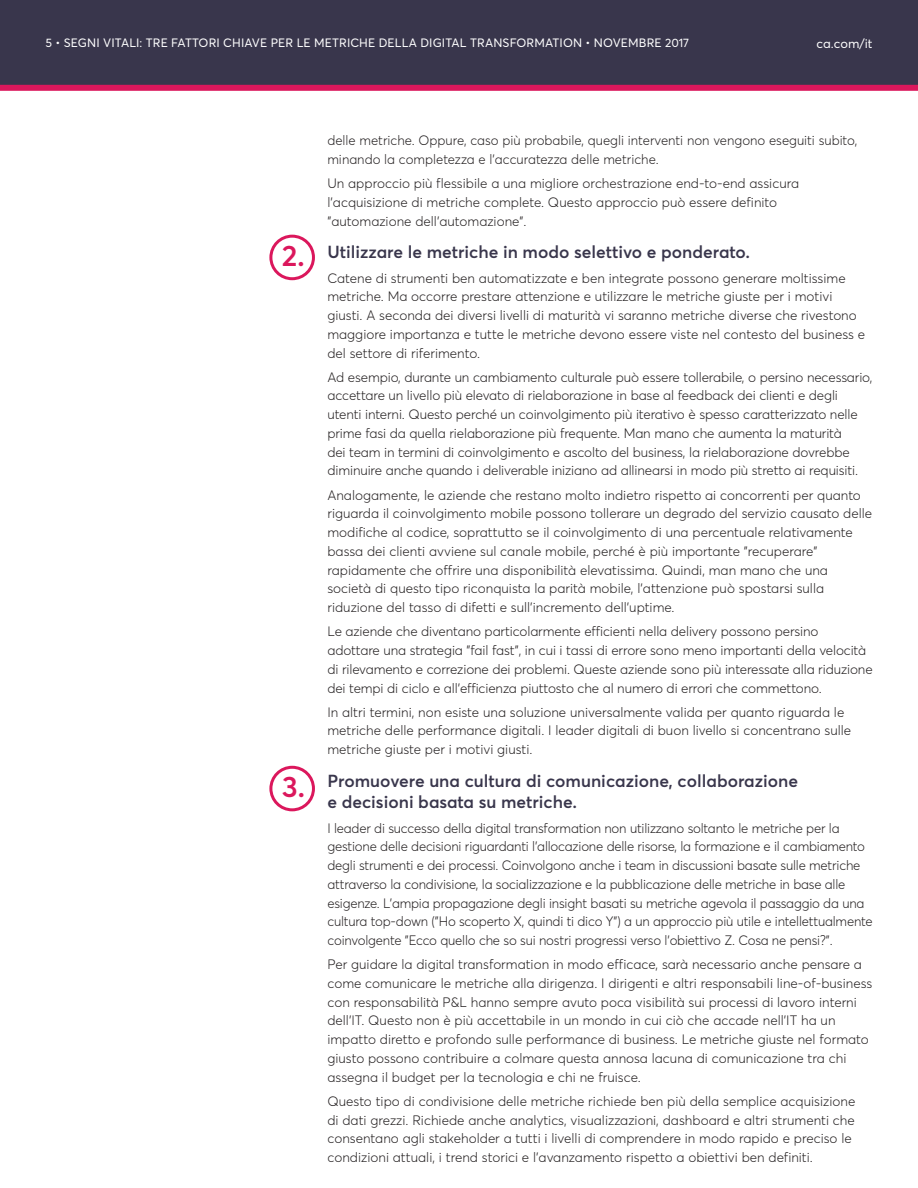
<style>
.page{position:relative;width:918px;height:1188px;background:#fff}
.page>*{position:absolute;margin:0;border:0;box-sizing:border-box;transform-origin:0 0}
.t1{font:600 29.25px "Averta";color:#db175c}
.t2{font:600 17.25px/21.8px "Averta";color:#39364c}
.t3{font:300 13.5px/18.8px "Averta";color:#231f20}
.t4{font:12.75px "Averta";color:#fff}
.t5{font:12px "Averta";letter-spacing:.01em;color:#fff}
</style>
<div class="page">
<svg style="left:0;top:0;width:918px;height:91px;background:#44344d"></svg>
<div style="left:269px;top:235px;width:46px;height:45px;border:3px solid #db175c;border-radius:50%"></div>
<div style="left:269px;top:766px;width:46px;height:45px;border:3px solid #db175c;border-radius:50%"></div>
<p class="t5" style="left:45px;top:35px;width:645px">5 • SEGNI VITALI: TRE FATTORI CHIAVE PER LE METRICHE DELLA DIGITAL TRANSFORMATION • NOVEMBRE 2017</p>
<p class="t4" style="left:817px;top:35px;width:58px">ca.com/it</p>
<h1 class="t1" style="left:282px;top:237px;width:25px">2.</h1>
<h1 class="t1" style="left:282px;top:768px;width:25px">3.</h1>
<p class="t3" style="left:327px;top:131px;width:531px">delle metriche. Oppure, caso più probabile, quegli interventi non vengono eseguiti subito, minando la completezza e l'accuratezza delle metriche.</p>
<p class="t3" style="left:327px;top:174px;width:473px">Un approccio più flessibile a una migliore orchestrazione end-to-end assicura l'acquisizione di metriche complete. Questo approccio può essere definito "automazione dell'automazione".</p>
<p class="t2" style="left:327px;top:241px;width:424px">Utilizzare le metriche in modo selettivo e ponderato.</p>
<p class="t3" style="left:327px;top:268px;width:539px">Catene di strumenti ben automatizzate e ben integrate possono generare moltissime metriche. Ma occorre prestare attenzione e utilizzare le metriche giuste per i motivi giusti. A seconda dei diversi livelli di maturità vi saranno metriche diverse che rivestono maggiore importanza e tutte le metriche devono essere viste nel contesto del business e del settore di riferimento.</p>
<p class="t3" style="left:327px;top:367px;width:547px">Ad esempio, durante un cambiamento culturale può essere tollerabile, o persino necessario, accettare un livello più elevato di rielaborazione in base al feedback dei clienti e degli utenti interni. Questo perché un coinvolgimento più iterativo è spesso caratterizzato nelle prime fasi da quella rielaborazione più frequente. Man mano che aumenta la maturità<br>dei team in termini di coinvolgimento e ascolto del business, la rielaborazione dovrebbe diminuire anche quando i deliverable iniziano ad allinearsi in modo più stretto ai requisiti.</p>
<p class="t3" style="left:327px;top:485px;width:546px">Analogamente, le aziende che restano molto indietro rispetto ai concorrenti per quanto riguarda il coinvolgimento mobile possono tollerare un degrado del servizio causato delle modifiche al codice, soprattutto se il coinvolgimento di una percentuale relativamente bassa dei clienti avviene sul canale mobile, perché è più importante "recuperare" rapidamente che offrire una disponibilità elevatissima. Quindi, man mano che una società di questo tipo riconquista la parità mobile, l'attenzione può spostarsi sulla riduzione del tasso di difetti e sull'incremento dell'uptime.</p>
<p class="t3" style="left:327px;top:622px;width:547px">Le aziende che diventano particolarmente efficienti nella delivery possono persino adottare una strategia "fail fast", in cui i tassi di errore sono meno importanti della velocità di rilevamento e correzione dei problemi. Queste aziende sono più interessate alla riduzione dei tempi di ciclo e all'efficienza piuttosto che al numero di errori che commettono.</p>
<p class="t3" style="left:327px;top:702px;width:525px">In altri termini, non esiste una soluzione universalmente valida per quanto riguarda le metriche delle performance digitali. I leader digitali di buon livello si concentrano sulle metriche giuste per i motivi giusti.</p>
<p class="t2" style="left:327px;top:770px;width:472px">Promuovere una cultura di comunicazione, collaborazione e decisioni basata su metriche.</p>
<p class="t3" style="left:327px;top:818px;width:547px">I leader di successo della digital transformation non utilizzano soltanto le metriche per la gestione delle decisioni riguardanti l'allocazione delle risorse, la formazione e il cambiamento degli strumenti e dei processi. Coinvolgono anche i team in discussioni basate sulle metriche attraverso la condivisione, la socializzazione e la pubblicazione delle metriche in base alle esigenze. L'ampia propagazione degli insight basati su metriche agevola il passaggio da una cultura top-down ("Ho scoperto X, quindi ti dico Y") a un approccio più utile e intellettualmente coinvolgente "Ecco quello che so sui nostri progressi verso l'obiettivo Z. Cosa ne pensi?".</p>
<p class="t3" style="left:327px;top:955px;width:547px">Per guidare la digital transformation in modo efficace, sarà necessario anche pensare a come comunicare le metriche alla dirigenza. I dirigenti e altri responsabili line-of-business con responsabilità P&amp;L hanno sempre avuto poca visibilità sui processi di lavoro interni dell'IT. Questo non è più accettabile in un mondo in cui ciò che accade nell'IT ha un impatto diretto e profondo sulle performance di business. Le metriche giuste nel formato giusto possono contribuire a colmare questa annosa lacuna di comunicazione tra chi assegna il budget per la tecnologia e chi ne fruisce.</p>
<p class="t3" style="left:327px;top:1092px;width:529px">Questo tipo di condivisione delle metriche richiede ben più della semplice acquisizione di dati grezzi. Richiede anche analytics, visualizzazioni, dashboard e altri strumenti che consentano agli stakeholder a tutti i livelli di comprendere in modo rapido e preciso le condizioni attuali, i trend storici e l'avanzamento rispetto a obiettivi ben definiti.</p>
</div>
